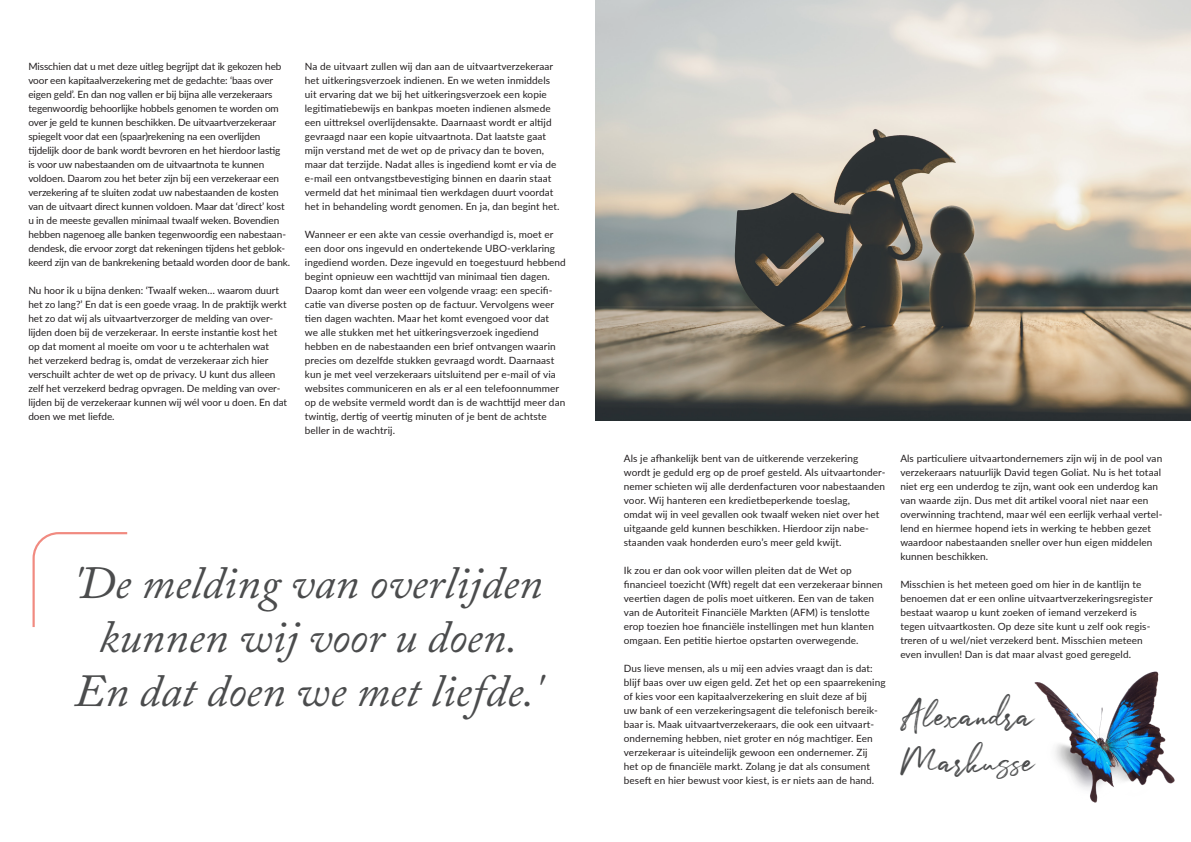
<style>
.page{position:relative;width:1191px;height:842px;background:#fff}
.page>*{position:absolute;margin:0;border:0;box-sizing:border-box;transform-origin:0 0}
.t1{font:italic 45.7px/54px "Adobe Caslon Pro";color:#4b4c4d;text-align:center}
.Fotobijschrift{font:38.8px "Julietta Messie";letter-spacing:.01em;color:#4b4c4d}
.Platte_tekst{font:10px/14px "Lato";letter-spacing:.01em;color:#231f20}
.Platte_tekst-2{font:10px/14px "Lato";letter-spacing:-.01em;color:#231f20}
</style>
<div class="page">
<img style="left:595px;top:0;width:596px;height:421px">
<svg style="left:32px;top:532px;width:96px;height:95px"></svg>
<img style="left:1034px;top:671px;width:141px;height:132px">
<p class="Platte_tekst-2" style="left:28px;top:59px;width:263px">Misschien dat u met deze uitleg begrijpt dat ik gekozen heb voor een kapitaalverzekering met de gedachte: ‘baas over eigen geld’. En dan nog vallen er bij bijna alle verzekeraars tegenwoordig behoorlijke hobbels genomen te worden om over je geld te kunnen beschikken. De uitvaartverzekeraar spiegelt voor dat een (spaar)rekening na een overlijden tijdelijk door de bank wordt bevroren en het hierdoor lastig<br>is voor uw nabestaanden om de uitvaartnota te kunnen voldoen. Daarom zou het beter zijn bij een verzekeraar een verzekering af te sluiten zodat uw nabestaanden de kosten van de uitvaart direct kunnen voldoen. Maar dat ‘direct’ kost u in de meeste gevallen minimaal twaalf weken. Bovendien hebben nagenoeg alle banken tegenwoordig een nabestaan&shy;dendesk, die ervoor zorgt dat rekeningen tijdens het geblok&shy;keerd zijn van de bankrekening betaald worden door de bank.</p>
<p class="Platte_tekst" style="left:28px;top:283px;width:260px">Nu hoor ik u bijna denken: ‘Twaalf weken… waarom duurt het zo lang?’ En dat is een goede vraag. In de praktijk werkt het zo dat wij als uitvaartverzorger de melding van over&shy;lijden doen bij de verzekeraar. In eerste instantie kost het op dat moment al moeite om voor u te achterhalen wat<br>het verzekerd bedrag is, omdat de verzekeraar zich hier verschuilt achter de wet op de privacy. U kunt dus alleen zelf het verzekerd bedrag opvragen. De melding van over&shy;lijden bij de verzekeraar kunnen wij wél voor u doen. En dat doen we met liefde.</p>
<p class="Platte_tekst" style="left:305px;top:59px;width:256px">Na de uitvaart zullen wij dan aan de uitvaartverzekeraar het uitkeringsverzoek indienen. En we weten inmiddels uit ervaring dat we bij het uitkeringsverzoek een kopie legitimatiebewijs en bankpas moeten indienen alsmede een uittreksel overlijdensakte. Daarnaast wordt er altijd gevraagd naar een kopie uitvaartnota. Dat laatste gaat mijn verstand met de wet op de privacy dan te boven, maar dat terzijde. Nadat alles is ingediend komt er via de e-mail een ontvangstbevestiging binnen en daarin staat vermeld dat het minimaal tien werkdagen duurt voordat het in behandeling wordt genomen. En ja, dan begint het.</p>
<p class="Platte_tekst" style="left:305px;top:227px;width:262px">Wanneer er een akte van cessie overhandigd is, moet er een door ons ingevuld en ondertekende UBO-verklaring ingediend worden. Deze ingevuld en toegestuurd hebbend begint opnieuw een wachttijd van minimaal tien dagen.<br>Daarop komt dan weer een volgende vraag: een specifi&shy;catie van diverse posten op de factuur. Vervolgens weer tien dagen wachten. Maar het komt evengoed voor dat<br>we alle stukken met het uitkeringsverzoek ingediend hebben en de nabestaanden een brief ontvangen waarin precies om dezelfde stukken gevraagd wordt. Daarnaast kun je met veel verzekeraars uitsluitend per e-mail of via websites communiceren en als er al een telefoonnummer op de website vermeld wordt dan is de wachttijd meer dan twintig, dertig of veertig minuten of je bent de achtste beller in de wachtrij.</p>
<p class="t1" style="left:73px;top:555px;width:471px">'De melding van overlijden kunnen wij voor u doen.</p>
<p class="t1" style="left:74px;top:663px;width:468px">En dat doen we met liefde.'</p>
<p class="Platte_tekst" style="left:624px;top:451px;width:263px">Als je afhankelijk bent van de uitkerende verzekering wordt je geduld erg op de proef gesteld. Als uitvaartonder&shy;nemer schieten wij alle derdenfacturen voor nabestaanden voor. Wij hanteren een kredietbeperkende toeslag,<br>omdat wij in veel gevallen ook twaalf weken niet over het uitgaande geld kunnen beschikken. Hierdoor zijn nabe&shy;staanden vaak honderden euro’s meer geld kwijt.</p>
<p class="Platte_tekst" style="left:624px;top:563px;width:260px">Ik zou er dan ook voor willen pleiten dat de Wet op financieel toezicht (Wft) regelt dat een verzekeraar binnen veertien dagen de polis moet uitkeren. Een van de taken van de Autoriteit Financiële Markten (AFM) is tenslotte erop toezien hoe financiële instellingen met hun klanten omgaan. Een petitie hiertoe opstarten overwegende.</p>
<p class="Platte_tekst" style="left:624px;top:661px;width:263px">Dus lieve mensen, als u mij een advies vraagt dan is dat: blijf baas over uw eigen geld. Zet het op een spaarrekening of kies voor een kapitaalverzekering en sluit deze af bij<br>uw bank of een verzekeringsagent die telefonisch bereik&shy;baar is. Maak uitvaartverzekeraars, die ook een uitvaart&shy;onderneming hebben, niet groter en nóg machtiger. Een verzekeraar is uiteindelijk gewoon een ondernemer. Zij<br>het op de financiële markt. Zolang je dat als consument beseft en hier bewust voor kiest, is er niets aan de hand.</p>
<p class="Platte_tekst" style="left:900px;top:451px;width:264px">Als particuliere uitvaartondernemers zijn wij in de pool van verzekeraars natuurlijk David tegen Goliat. Nu is het totaal niet erg een underdog te zijn, want ook een underdog kan van waarde zijn. Dus met dit artikel vooral niet naar een overwinning trachtend, maar wél een eerlijk verhaal vertel&shy;lend en hiermee hopend iets in werking te hebben gezet waardoor nabestaanden sneller over hun eigen middelen kunnen beschikken.</p>
<p class="Platte_tekst" style="left:900px;top:577px;width:254px">Misschien is het meteen goed om hier in de kantlijn te benoemen dat er een online uitvaartverzekeringsregister bestaat waarop u kunt zoeken of iemand verzekerd is tegen uitvaartkosten. Op deze site kunt u zelf ook regis&shy;treren of u wel/niet verzekerd bent. Misschien meteen even invullen! Dan is dat maar alvast goed geregeld.</p>
<p class="Fotobijschrift" style="left:900px;top:689px;width:134px">Alexandra</p>
<p class="Fotobijschrift" style="left:900px;top:736px;width:134px">Markusse</p>
</div>
